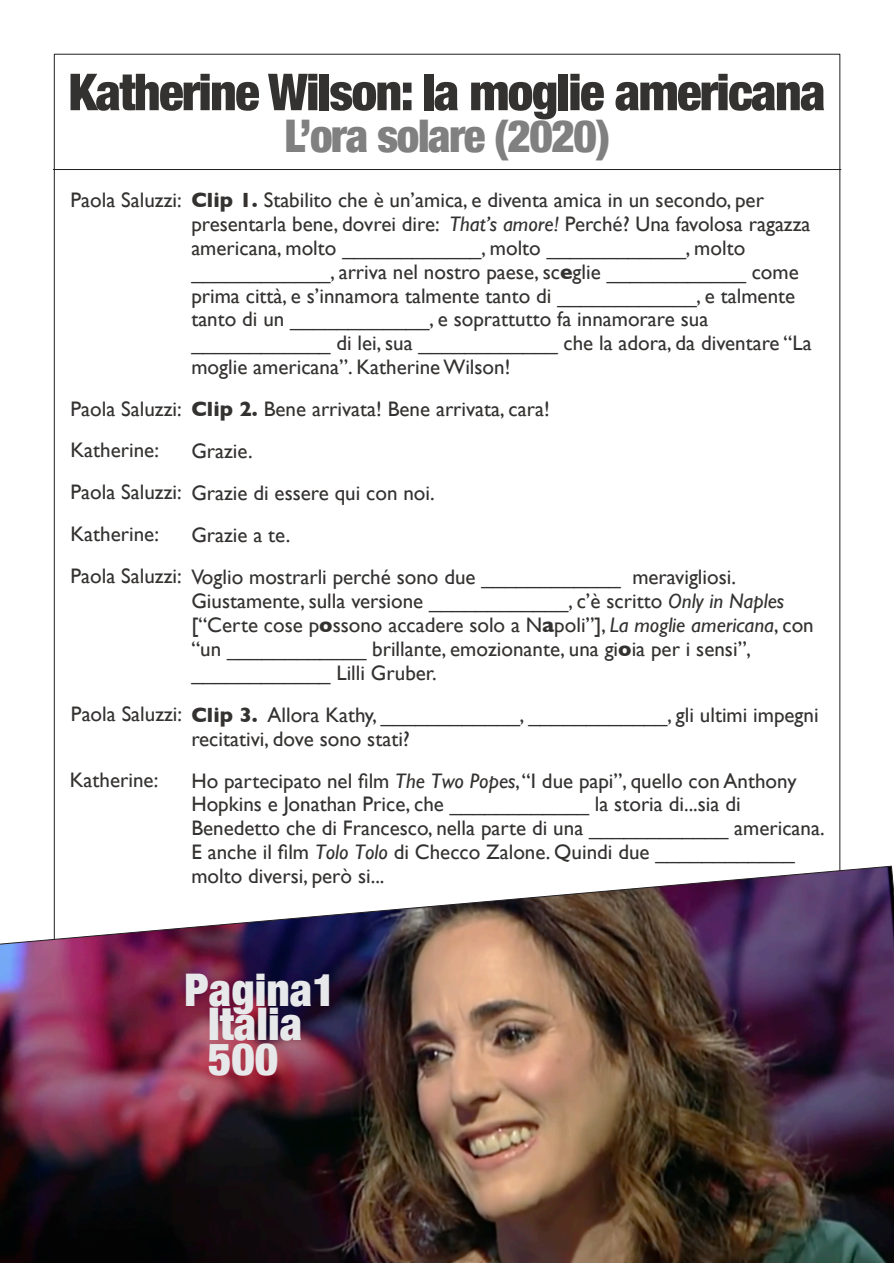
<style>
.page{position:relative;width:894px;height:1263px;background:#fff}
.page>*{position:absolute;margin:0;border:0;box-sizing:border-box;transform-origin:0 0}
.t1{font:900 condensed 51px "Helvetica Neue";letter-spacing:-.03em;color:#343231}
.t2{font:900 condensed 45px "Helvetica Neue";letter-spacing:-.03em;color:#818080}
.t3{font:900 condensed 45px/34.5px "Helvetica Neue";color:#e7e8e9}
.t4{font:21px/24px "Gill Sans";color:#343231}
.s1{font-weight:700}
.s2{font-style:italic}
</style>
<div class="page">
<hr style="left:53px;top:169px;width:787px;height:1px;background:#231f20">
<img style="left:0;top:865px;width:893px;height:398px">
<h1 class="t1" style="left:69px;top:61px;width:758px">Katherine Wilson: la moglie americana</h1>
<h2 class="t2" style="left:284px;top:108px;width:327px">L’ora solare (2020)</h2>
<p class="t4" style="left:70px;top:190px;width:113px">Paola Saluzzi:</p>
<p class="t4" style="left:191px;top:190px;width:621px"><span class="s1">Clip 1.</span> Stabilito che è un’amica, e diventa amica in un secondo, per presentarla bene, dovrei dire: <span class="s2">That’s amore!</span> Perché? Una favolosa ragazza americana, molto ____________, molto ____________, molto ____________, arriva nel nostro paese, sc<span class="s1">e</span>glie ____________ come prima città, e s’innamora talmente tanto di ____________, e talmente tanto di un ____________, e soprattutto fa innamorare sua ____________ di lei, sua ____________ che la adora, da diventare “La moglie americana”. KatherineWilson!</p>
<p class="t4" style="left:191px;top:390px;width:546px;line-height:42px"><span class="s1">Clip 2.</span> Bene arrivata! Bene arrivata, cara!<br>Grazie.<br>Grazie di essere qui con noi.<br>Grazie a te.<br>Voglio mostrarli perché sono due ____________ meravigliosi.</p>
<p class="t4" style="left:191px;top:591px;width:623px">Giustamente, sulla versione ____________, c’è scritto <span class="s2">Only in Naples </span>[“Certe cose p<span class="s1">o</span>ssono accadere solo a N<span class="s1">a</span>poli”], <span class="s2">La moglie americana</span>, con “un ____________ brillante, emozionante, una gi<span class="s1">o</span>ia per i sensi”, ____________ Lilli Gruber.</p>
<p class="t4" style="left:70px;top:390px;width:113px;line-height:42px">Paola Saluzzi:<br>Katherine:<br>Paola Saluzzi:<br>Katherine:<br>Paola Saluzzi:</p>
<p class="t4" style="left:71px;top:705px;width:749px">Paola Saluzzi: <span class="s1">Clip 3.</span> Allora Kathy, ____________, ____________, gli ultimi impegni</p>
<p class="t4" style="left:70px;top:770px;width:90px">Katherine:</p>
<p class="t4" style="left:191px;top:720px;width:606px;line-height:42px">recitativi, dove sono stati?<br>Ho partecipato nel film <span class="s2">The Two Popes</span>,“I due papi”, quello con Anthony</p>
<p class="t4" style="left:191px;top:795px;width:634px">Hopkins e Jonathan Price, che ____________ la storia di...sia di Benedetto che di Francesco, nella parte di una ____________ americana.<br>E anche il film <span class="s2">Tolo Tolo</span> di Checco Zalone. Quindi due ____________ molto diversi, però si...</p>
<h2 class="t3" style="left:208px;top:972px;width:129px;text-indent:-23px">Pagina1<br>Italia<br>500</h2>
</div>
